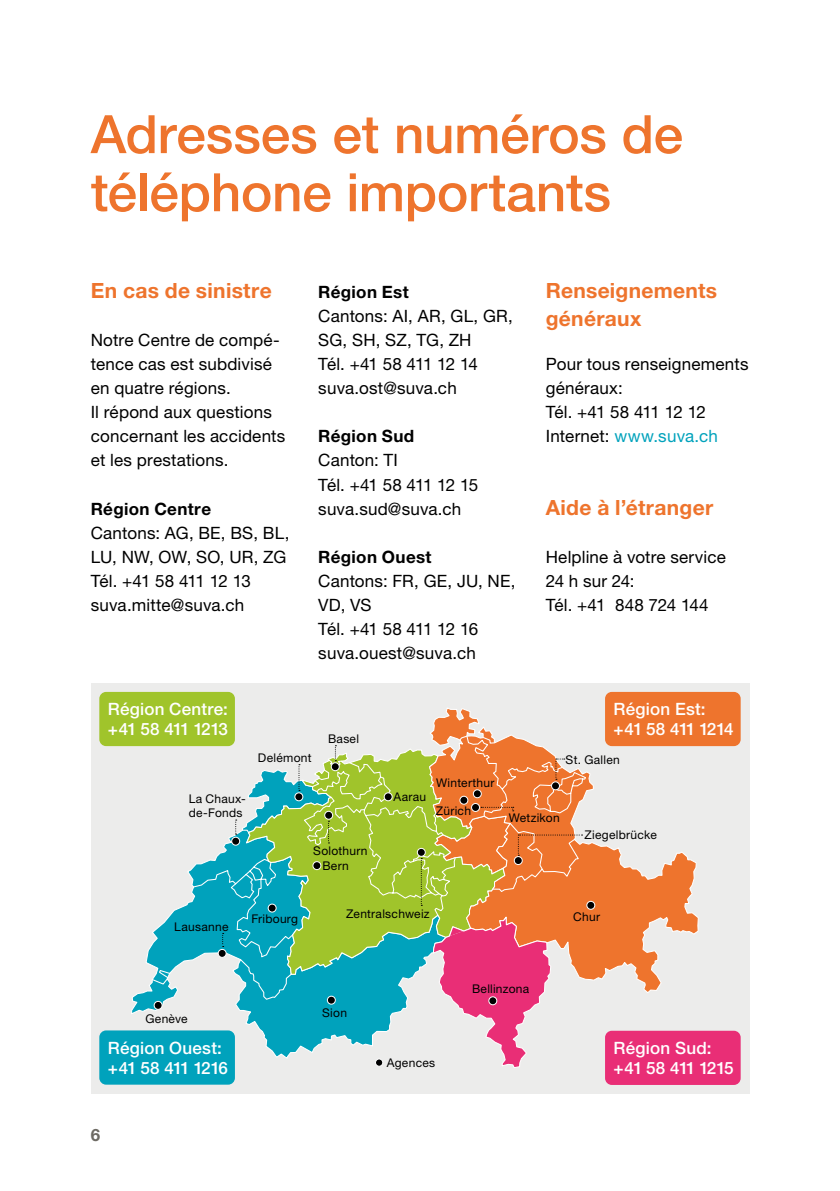
<style>
.page{position:relative;width:840px;height:1191px;background:#fff}
.page>*{position:absolute;margin:0;border:0;box-sizing:border-box;transform-origin:0 0}
.t1{font:500 53px/58px "Helvetica Neue LT Std";letter-spacing:-.005em;color:#ee742d}
.t2{font:700 21px/28.4px "Helvetica Neue LT Std";letter-spacing:.015em;color:#ee742d}
.t3{font:17px/24px "Helvetica Neue LT Std";letter-spacing:.01em;color:#000}
.t4{font:500 17px/20px "Helvetica Neue LT Std";letter-spacing:.015em;color:#fff}
.t5{font:700 17px "Helvetica Neue LT Std";letter-spacing:.02em;color:#000}
.t6{font:700 17px "Helvetica Neue LT Std";color:#6d6a63}
.t7{font:12px/14px "Helvetica Neue LT Std";letter-spacing:.025em;color:#000}
.s1{color:#00a2bc}
</style>
<div class="page">
<div style="left:91px;top:683px;width:657px;height:410px;background:#ececeb"></div>
<svg style="left:430px;top:708px;width:61px;height:25px"></svg>
<svg style="left:131px;top:868px;width:276px;height:190px"></svg>
<svg style="left:430px;top:733px;width:268px;height:260px"></svg>
<svg style="left:452px;top:1000px;width:88px;height:68px"></svg>
<svg style="left:192px;top:735px;width:394px;height:265px"></svg>
<div style="left:154px;top:1001px;width:8px;height:8px;background:#000;border-radius:50%"></div>
<div style="left:154px;top:1001px;width:8px;height:8px;border:1px solid #fff;border-radius:50%"></div>
<div style="left:218px;top:949px;width:8px;height:8px;background:#000;border-radius:50%"></div>
<div style="left:218px;top:949px;width:8px;height:8px;border:1px solid #fff;border-radius:50%"></div>
<div style="left:268px;top:904px;width:8px;height:8px;background:#000;border-radius:50%"></div>
<div style="left:268px;top:903px;width:8px;height:9px;border:1px solid #fff;border-radius:50%"></div>
<div style="left:327px;top:996px;width:8px;height:8px;background:#000;border-radius:50%"></div>
<div style="left:327px;top:995px;width:8px;height:9px;border:1px solid #fff;border-radius:50%"></div>
<div style="left:313px;top:861px;width:8px;height:8px;background:#000;border-radius:50%"></div>
<div style="left:312px;top:861px;width:9px;height:9px;border:1px solid #fff;border-radius:50%"></div>
<div style="left:231px;top:837px;width:8px;height:8px;background:#000;border-radius:50%"></div>
<div style="left:231px;top:837px;width:9px;height:8px;border:1px solid #fff;border-radius:50%"></div>
<div style="left:295px;top:793px;width:8px;height:7px;background:#000;border-radius:50%"></div>
<div style="left:294px;top:792px;width:9px;height:9px;border:1px solid #fff;border-radius:50%"></div>
<div style="left:384px;top:793px;width:8px;height:7px;background:#000;border-radius:50%"></div>
<div style="left:383px;top:792px;width:9px;height:9px;border:1px solid #fff;border-radius:50%"></div>
<div style="left:331px;top:762px;width:8px;height:8px;background:#000;border-radius:50%"></div>
<div style="left:331px;top:762px;width:8px;height:9px;border:1px solid #fff;border-radius:50%"></div>
<div style="left:324px;top:811px;width:8px;height:8px;background:#000;border-radius:50%"></div>
<div style="left:324px;top:811px;width:9px;height:8px;border:1px solid #fff;border-radius:50%"></div>
<div style="left:417px;top:848px;width:8px;height:8px;background:#000;border-radius:50%"></div>
<div style="left:417px;top:848px;width:8px;height:8px;border:1px solid #fff;border-radius:50%"></div>
<div style="left:459px;top:796px;width:8px;height:8px;background:#000;border-radius:50%"></div>
<div style="left:459px;top:796px;width:9px;height:8px;border:1px solid #fff;border-radius:50%"></div>
<div style="left:473px;top:790px;width:8px;height:7px;background:#000;border-radius:50%"></div>
<div style="left:472px;top:789px;width:9px;height:9px;border:1px solid #fff;border-radius:50%"></div>
<div style="left:471px;top:803px;width:8px;height:8px;background:#000;border-radius:50%"></div>
<div style="left:471px;top:803px;width:8px;height:8px;border:1px solid #fff;border-radius:50%"></div>
<div style="left:551px;top:782px;width:8px;height:8px;background:#000;border-radius:50%"></div>
<div style="left:551px;top:781px;width:8px;height:9px;border:1px solid #fff;border-radius:50%"></div>
<div style="left:586px;top:901px;width:8px;height:8px;background:#000;border-radius:50%"></div>
<div style="left:586px;top:901px;width:8px;height:8px;border:1px solid #fff;border-radius:50%"></div>
<div style="left:488px;top:996px;width:8px;height:8px;background:#000;border-radius:50%"></div>
<div style="left:488px;top:996px;width:9px;height:9px;border:1px solid #fff;border-radius:50%"></div>
<svg style="left:151px;top:969px;width:20px;height:16px"></svg>
<div style="left:604px;top:692px;width:136px;height:54px;background:#ee742d;border-radius:7px"></div>
<div style="left:99px;top:692px;width:136px;height:54px;background:#a0c42b;border-radius:7px"></div>
<div style="left:99px;top:1030px;width:136px;height:54px;background:#00a2bc;border-radius:7px"></div>
<div style="left:604px;top:1030px;width:136px;height:55px;background:#e92e76;border-radius:7px"></div>
<div style="left:375px;top:1059px;width:7px;height:7px;background:#000;border-radius:50%"></div>
<div style="left:375px;top:1058px;width:8px;height:8px;border:1px solid #fff;border-radius:50%"></div>
<svg style="left:222px;top:933px;width:1px;height:14px"></svg>
<svg style="left:298px;top:764px;width:2px;height:27px"></svg>
<svg style="left:335px;top:745px;width:1px;height:16px"></svg>
<svg style="left:328px;top:820px;width:1px;height:23px"></svg>
<svg style="left:235px;top:819px;width:1px;height:15px"></svg>
<svg style="left:420px;top:858px;width:2px;height:48px"></svg>
<svg style="left:555px;top:758px;width:9px;height:22px"></svg>
<svg style="left:433px;top:807px;width:149px;height:68px;background:#e18c41"></svg>
<h1 class="t1" style="left:91px;top:105px;width:593px">Adresses et numéros de téléphone importants</h1>
<p class="t2" style="left:91px;top:275px;width:182px">En cas de sinistre</p>
<p class="t3" style="left:91px;top:328px;width:196px">Notre Centre de compé&shy;tence cas est subdivisé en quatre régions.<br>Il répond aux questions concernant les accidents et les prestations.</p>
<p class="t5" style="left:91px;top:498px;width:122px">Région Centre</p>
<p class="t3" style="left:91px;top:520px;width:200px">Cantons: AG, BE, BS, BL,<br>LU, NW, OW, SO, UR, ZG<br>Tél. +41 58 411 12 13 suva.mitte@suva.ch</p>
<p class="t5" style="left:318px;top:281px;width:92px">Région Est</p>
<p class="t3" style="left:318px;top:303px;width:196px">Cantons: AI, AR, GL, GR,<br>SG, SH, SZ, TG, ZH<br>Tél. +41 58 411 12 14 suva.ost@suva.ch</p>
<p class="t5" style="left:318px;top:426px;width:97px">Région Sud</p>
<p class="t3" style="left:318px;top:448px;width:161px">Canton: TI<br>Tél. +41 58 411 12 15 suva.sud@suva.ch</p>
<p class="t5" style="left:318px;top:546px;width:115px">Région Ouest</p>
<p class="t3" style="left:318px;top:568px;width:198px">Cantons: FR, GE, JU, NE,<br>VD, VS<br>Tél. +41 58 411 12 16 suva.ouest@suva.ch</p>
<p class="t2" style="left:545px;top:275px;width:173px">Renseignements généraux</p>
<p class="t3" style="left:545px;top:352px;width:204px">Pour tous renseignements généraux:<br>Tél. +41 58 411 12 12<br>Internet: <span class="s1">www.suva.ch</span></p>
<p class="t2" style="left:545px;top:492px;width:169px">Aide à l’étranger</p>
<p class="t3" style="left:545px;top:544px;width:182px">Helpline à votre service<br>24 h sur 24:<br>Tél. +41 848 724 144</p>
<p class="t4" style="left:108px;top:699px;width:121px">Région Centre: +41 58 411 1213</p>
<p class="t4" style="left:613px;top:699px;width:121px">Région Est: +41 58 411 1214</p>
<p class="t7" style="left:328px;top:731px;width:32px">Basel</p>
<p class="t7" style="left:189px;top:791px;width:59px">La Chaux&shy;de-Fonds</p>
<p class="t7" style="left:258px;top:750px;width:55px">Delémont</p>
<p class="t7" style="left:313px;top:843px;width:56px">Solothurn</p>
<p class="t7" style="left:322px;top:858px;width:28px">Bern</p>
<p class="t7" style="left:393px;top:790px;width:34px">Aarau</p>
<p class="t7" style="left:436px;top:775px;width:60px">Winterthur</p>
<p class="t7" style="left:435px;top:803px;width:37px">Zürich</p>
<p class="t7" style="left:565px;top:752px;width:56px">St. Gallen</p>
<p class="t7" style="left:508px;top:810px;width:52px">Wetzikon</p>
<p class="t7" style="left:584px;top:828px;width:74px">Ziegelbrücke</p>
<p class="t7" style="left:174px;top:920px;width:56px">Lausanne</p>
<p class="t7" style="left:251px;top:911px;width:48px">Fribourg</p>
<p class="t7" style="left:346px;top:906px;width:85px">Zentralschweiz</p>
<p class="t7" style="left:573px;top:909px;width:28px">Chur</p>
<p class="t7" style="left:145px;top:1011px;width:44px">Genève</p>
<p class="t4" style="left:108px;top:1037px;width:121px">Région Ouest: +41 58 411 1216</p>
<p class="t6" style="left:91px;top:1124px;width:11px">6</p>
<p class="t7" style="left:322px;top:1005px;width:26px">Sion</p>
<p class="t7" style="left:386px;top:1055px;width:50px">Agences</p>
<p class="t7" style="left:472px;top:981px;width:59px">Bellinzona</p>
<p class="t4" style="left:613px;top:1037px;width:121px">Région Sud: +41 58 411 1215</p>
</div>
